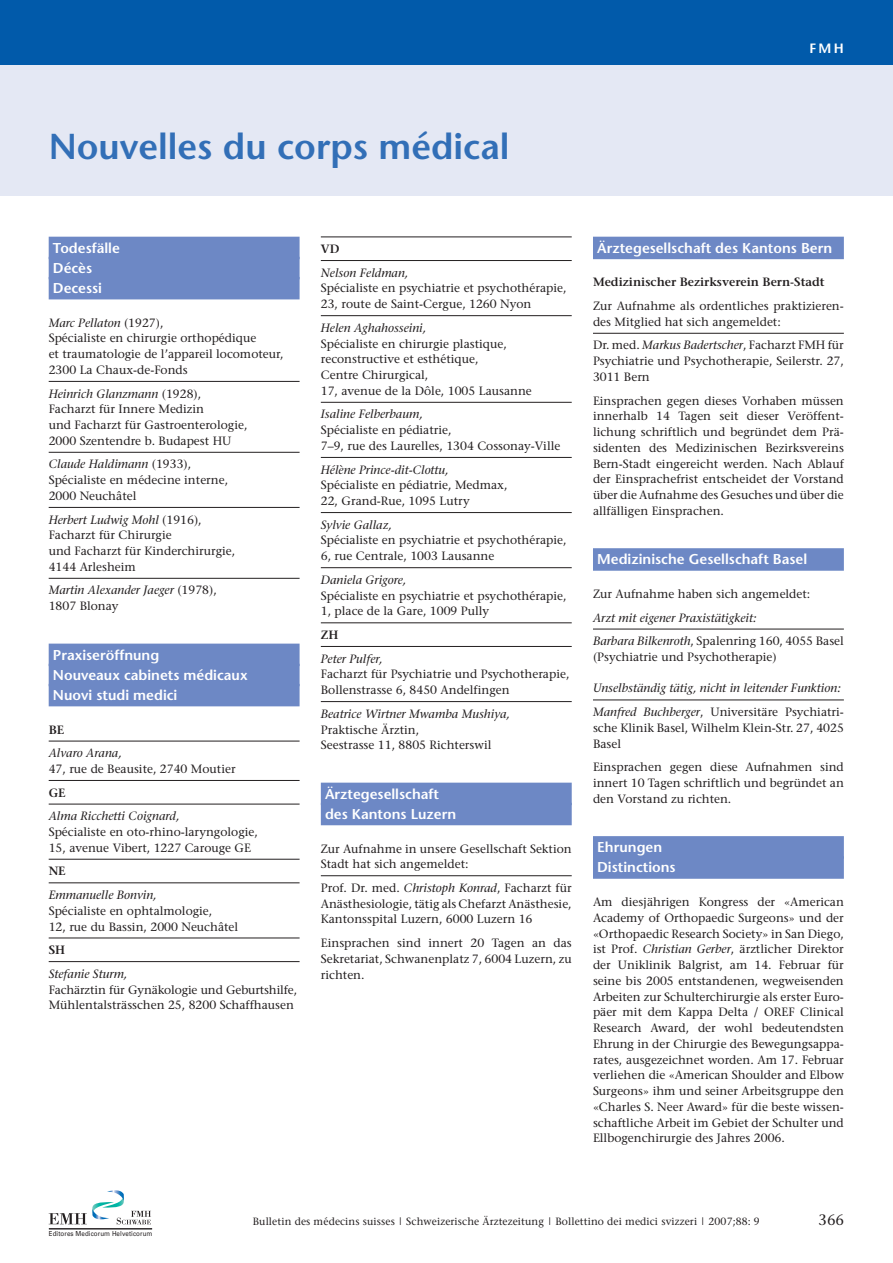
<style>
.page{position:relative;width:893px;height:1263px;background:#fff}
.page>*{position:absolute;margin:0;border:0;box-sizing:border-box;transform-origin:0 0}
.t1{font:600 36px "Stone Sans";color:#326fb7}
.t2{font:15px "Stone Serif";color:#231f20}
.t3{font:600 14.25px/20.1px "Stone Sans";color:#fff}
.t4{font:600 13.5px "Stone Sans";color:#fff}
.t5{font:12px/15.8px "Stone Serif";color:#231f20}
.t6{font:italic 12px/15.8px "Stone Serif";color:#231f20}
.t7{font:600 12px "Stone Serif";color:#231f20}
.t8{font:10.5px "Stone Serif";letter-spacing:.01em;color:#231f20}
.t9{font:6.9px "Univers";letter-spacing:.015em;color:#231f20;scale:.9 1}
.s1{font-style:italic}
.s2{font-style:normal}
</style>
<div class="page">
<div style="left:0;top:64px;width:893px;height:132px;background:#e4e8f4"></div>
<div style="left:49px;top:237px;width:251px;height:22px;background:#6d88c5"></div>
<div style="left:49px;top:257px;width:251px;height:22px;background:#6d88c5"></div>
<div style="left:49px;top:277px;width:251px;height:22px;background:#6d88c5"></div>
<hr style="left:49px;top:381px;width:251px;height:1px;background:#231f20">
<hr style="left:49px;top:452px;width:251px;height:1px;background:#231f20">
<hr style="left:49px;top:507px;width:251px;height:1px;background:#231f20">
<hr style="left:49px;top:578px;width:251px;height:1px;background:#231f20">
<div style="left:49px;top:644px;width:251px;height:22px;background:#6d88c5"></div>
<div style="left:49px;top:664px;width:251px;height:22px;background:#6d88c5"></div>
<div style="left:49px;top:684px;width:251px;height:22px;background:#6d88c5"></div>
<hr style="left:49px;top:741px;width:251px;height:1px;background:#231f20">
<hr style="left:49px;top:780px;width:251px;height:1px;background:#231f20">
<hr style="left:49px;top:804px;width:251px;height:1px;background:#231f20">
<hr style="left:49px;top:859px;width:251px;height:1px;background:#231f20">
<hr style="left:49px;top:882px;width:251px;height:1px;background:#231f20">
<hr style="left:49px;top:938px;width:251px;height:1px;background:#231f20">
<hr style="left:49px;top:961px;width:251px;height:1px;background:#231f20">
<hr style="left:321px;top:237px;width:251px;height:1px;background:#231f20">
<hr style="left:321px;top:260px;width:251px;height:1px;background:#231f20">
<hr style="left:321px;top:315px;width:251px;height:1px;background:#231f20">
<hr style="left:321px;top:402px;width:251px;height:1px;background:#231f20">
<hr style="left:321px;top:457px;width:251px;height:1px;background:#231f20">
<hr style="left:321px;top:512px;width:251px;height:1px;background:#231f20">
<hr style="left:321px;top:567px;width:251px;height:1px;background:#231f20">
<hr style="left:321px;top:622px;width:251px;height:1px;background:#231f20">
<hr style="left:321px;top:646px;width:251px;height:1px;background:#231f20">
<hr style="left:321px;top:701px;width:251px;height:1px;background:#231f20">
<div style="left:321px;top:783px;width:251px;height:22px;background:#6d88c5"></div>
<div style="left:321px;top:803px;width:251px;height:22px;background:#6d88c5"></div>
<hr style="left:321px;top:875px;width:251px;height:1px;background:#231f20">
<div style="left:593px;top:237px;width:251px;height:22px;background:#6d88c5"></div>
<hr style="left:593px;top:333px;width:251px;height:1px;background:#231f20">
<div style="left:593px;top:548px;width:251px;height:23px;background:#6d88c5"></div>
<hr style="left:593px;top:629px;width:251px;height:1px;background:#231f20">
<hr style="left:593px;top:700px;width:251px;height:1px;background:#231f20">
<div style="left:593px;top:836px;width:251px;height:23px;background:#6d88c5"></div>
<div style="left:593px;top:856px;width:251px;height:23px;background:#6d88c5"></div>
<svg style="left:49px;top:1190px;width:102px;height:34px"></svg>
<hr style="left:49px;top:1228px;width:103px;height:1px;background:#231f20">
<div style="left:0;top:0;width:893px;height:64px;background:#015aaa"></div>
<p class="t4" style="left:809px;top:42px;width:36px">FMH</p>
<h1 class="t1" style="left:49px;top:132px;width:462px">Nouvelles du corps médical</h1>
<p class="t3" style="left:53px;top:239px;width:68px">Todesfälle<br>Décès<br>Decessi</p>
<p class="t5" style="left:49px;top:316px;width:236px"><span class="s1">Marc Pellaton</span> (1927),<br>Spécialiste en chirurgie orthopédique<br>et traumatologie de l’appareil locomoteur,<br>2300 La Chaux-de-Fonds</p>
<p class="t5" style="left:49px;top:387px;width:200px"><span class="s1">Heinrich Glanzmann</span> (1928),<br>Facharzt für Innere Medizin<br>und Facharzt für Gastroenterologie,<br>2000 Szentendre b. Budapest HU</p>
<p class="t5" style="left:49px;top:457px;width:181px"><span class="s1">Claude Haldimann</span> (1933),<br>Spécialiste en médecine interne,<br>2000 Neuchâtel</p>
<p class="t5" style="left:49px;top:513px;width:188px"><span class="s1">Herbert Ludwig Mohl</span> (1916),<br>Facharzt für Chirurgie<br>und Facharzt für Kinderchirurgie,<br>4144 Arlesheim</p>
<p class="t6" style="left:49px;top:583px;width:170px">Martin Alexander Jaeger <span class="s2">(1978),<br>1807 Blonay</span></p>
<p class="t3" style="left:53px;top:646px;width:196px">Praxiseröffnung<br>Nouveaux cabinets médicaux<br>Nuovi studi medici</p>
<p class="t7" style="left:49px;top:725px;width:17px">BE</p>
<p class="t6" style="left:49px;top:746px;width:75px">Alvaro Arana,</p>
<p class="t5" style="left:49px;top:762px;width:188px">47, rue de Beausite, 2740 Moutier</p>
<p class="t7" style="left:49px;top:788px;width:19px">GE</p>
<p class="t6" style="left:49px;top:809px;width:132px">Alma Ricchetti Coignard,</p>
<p class="t5" style="left:49px;top:825px;width:211px">Spécialiste en oto-rhino-laryngologie,<br>15, avenue Vibert, 1227 Carouge GE</p>
<p class="t7" style="left:49px;top:866px;width:19px">NE</p>
<p class="t6" style="left:49px;top:888px;width:110px">Emmanuelle Bonvin,</p>
<p class="t5" style="left:49px;top:904px;width:191px">Spécialiste en ophtalmologie,<br>12, rue du Bassin, 2000 Neuchâtel</p>
<p class="t7" style="left:49px;top:945px;width:18px">SH</p>
<p class="t6" style="left:49px;top:967px;width:80px">Stefanie Sturm,</p>
<p class="t5" style="left:49px;top:982px;width:250px">Fachärztin für Gynäkologie und Geburtshilfe,<br>Mühlentalsträsschen 25, 8200 Schaffhausen</p>
<p class="t7" style="left:321px;top:244px;width:20px">VD</p>
<p class="t6" style="left:321px;top:266px;width:89px">Nelson Feldman,</p>
<p class="t5" style="left:321px;top:281px;width:247px">Spécialiste en psychiatrie et psychothérapie,<br>23, route de Saint-Cergue, 1260 Nyon</p>
<p class="t6" style="left:321px;top:321px;width:107px">Helen Aghahosseini,</p>
<p class="t5" style="left:321px;top:337px;width:213px">Spécialiste en chirurgie plastique, reconstructive et esthétique,<br>Centre Chirurgical,<br>17, avenue de la Dôle, 1005 Lausanne</p>
<p class="t6" style="left:321px;top:407px;width:103px">Isaline Felberbaum,</p>
<p class="t5" style="left:321px;top:423px;width:241px">Spécialiste en pédiatrie,<br>7–9, rue des Laurelles, 1304 Cossonay-Ville</p>
<p class="t6" style="left:321px;top:463px;width:129px">Hélène Prince-dit-Clottu,</p>
<p class="t5" style="left:321px;top:478px;width:188px">Spécialiste en pédiatrie, Medmax,<br>22, Grand-Rue, 1095 Lutry</p>
<p class="t6" style="left:321px;top:518px;width:72px">Sylvie Gallaz,</p>
<p class="t5" style="left:321px;top:533px;width:247px">Spécialiste en psychiatrie et psychothérapie,<br>6, rue Centrale, 1003 Lausanne</p>
<p class="t6" style="left:321px;top:573px;width:87px">Daniela Grigore,</p>
<p class="t5" style="left:321px;top:589px;width:247px">Spécialiste en psychiatrie et psychothérapie,<br>1, place de la Gare, 1009 Pully</p>
<p class="t7" style="left:321px;top:630px;width:19px">ZH</p>
<p class="t6" style="left:321px;top:652px;width:63px">Peter Pulfer,</p>
<p class="t5" style="left:321px;top:667px;width:250px">Facharzt für Psychiatrie und Psychotherapie,<br>Bollenstrasse 6, 8450 Andelfingen</p>
<p class="t6" style="left:321px;top:707px;width:191px">Beatrice Wirtner Mwamba Mushiya,</p>
<p class="t5" style="left:321px;top:722px;width:172px">Praktische Ärztin,<br>Seestrasse 11, 8805 Richterswil</p>
<p class="t3" style="left:325px;top:785px;width:133px">Ärztegesellschaft des Kantons Luzern</p>
<p class="t5" style="left:321px;top:841px;width:252px">Zur Aufnahme in unsere Gesellschaft Sektion<br>Stadt hat sich angemeldet:</p>
<p class="t5" style="left:321px;top:881px;width:252px;text-align:justify">Prof. Dr. med. <span class="s1">Christoph Konrad</span>, Facharzt für Anästhesiologie, tätig als Chefarzt Anästhesie, Kantonsspital Luzern, 6000 Luzern 16</p>
<p class="t5" style="left:321px;top:936px;width:252px;text-align:justify">Einsprachen sind innert 20 Tagen an das Sekretariat, Schwanenplatz 7, 6004 Luzern, zu richten.</p>
<p class="t3" style="left:597px;top:239px;width:236px">Ärztegesellschaft des Kantons Bern</p>
<p class="t7" style="left:593px;top:277px;width:233px">Medizinischer Bezirksverein Bern-Stadt</p>
<p class="t5" style="left:593px;top:299px;width:252px">Zur Aufnahme als ordentliches praktizieren&shy;des Mitglied hat sich angemeldet:</p>
<p class="t5" style="left:593px;top:338px;width:252px;text-align:justify">Dr. med. <span class="s1">Markus Badertscher</span>, Facharzt FMH für Psychiatrie und Psychotherapie, Seilerstr. 27, 3011 Bern</p>
<p class="t5" style="left:593px;top:394px;width:252px;text-align:justify">Einsprachen gegen dieses Vorhaben müssen innerhalb 14 Tagen seit dieser Veröffent&shy;lichung schriftlich und begründet dem Prä&shy;sidenten des Medizinischen Bezirksvereins Bern-Stadt eingereicht werden. Nach Ablauf der Einsprachefrist entscheidet der Vorstand über die Aufnahme des Gesuches und über die allfälligen Einsprachen.</p>
<p class="t3" style="left:597px;top:551px;width:211px">Medizinische Gesellschaft Basel</p>
<p class="t5" style="left:593px;top:587px;width:219px">Zur Aufnahme haben sich angemeldet:</p>
<p class="t6" style="left:593px;top:607px;width:252px;line-height:23.5px">Arzt mit eigener Praxistätigkeit:<br>Barbara Bilkenroth<span class="s2">, Spalenring 160, 4055 Basel</span></p>
<p class="t5" style="left:593px;top:650px;width:185px">(Psychiatrie und Psychotherapie)</p>
<p class="t6" style="left:593px;top:677px;width:252px;line-height:23.7px">Unselbständig tätig, nicht in leitender Funktion:<br>Manfred Buchberger<span class="s2">, Universitäre Psychiatri-</span></p>
<p class="t5" style="left:593px;top:721px;width:252px">sche Klinik Basel, Wilhelm Klein-Str. 27, 4025<br>Basel</p>
<p class="t5" style="left:593px;top:760px;width:252px;text-align:justify">Einsprachen gegen diese Aufnahmen sind innert 10 Tagen schriftlich und begründet an den Vorstand zu richten.</p>
<p class="t3" style="left:597px;top:838px;width:80px">Ehrungen<br>Distinctions</p>
<p class="t5" style="left:593px;top:895px;width:252px;text-align:justify">Am diesjährigen Kongress der «American Academy of Orthopaedic Surgeons» und der «Orthopaedic Research Society» in San Diego, ist Prof. <span class="s1">Christian Gerber</span>, ärztlicher Direktor der Uniklinik Balgrist, am 14. Februar für seine bis 2005 entstandenen, wegweisenden Arbeiten zur Schulterchirurgie als erster Euro&shy;päer mit dem Kappa Delta / OREF Clinical Research Award, der wohl bedeutendsten Ehrung in der Chirurgie des Bewegungsappa&shy;rates, ausgezeichnet worden. Am 17. Februar verliehen die «American Shoulder and Elbow Surgeons» ihm und seiner Arbeitsgruppe den «Charles S. Neer Award» für die beste wissen&shy;schaftliche Arbeit im Gebiet der Schulter und Ellbogenchirurgie des Jahres 2006.</p>
<p class="t9" style="left:49px;top:1229px;width:117px">Editores Medicorum Helveticorum</p>
<p class="t8" style="left:253px;top:1217px;width:509px">Bulletin des médecins suisses | Schweizerische Ärztezeitung | Bollettino dei medici svizzeri | 2007;88: 9</p>
<p class="t2" style="left:818px;top:1213px;width:27px">366</p>
</div>
